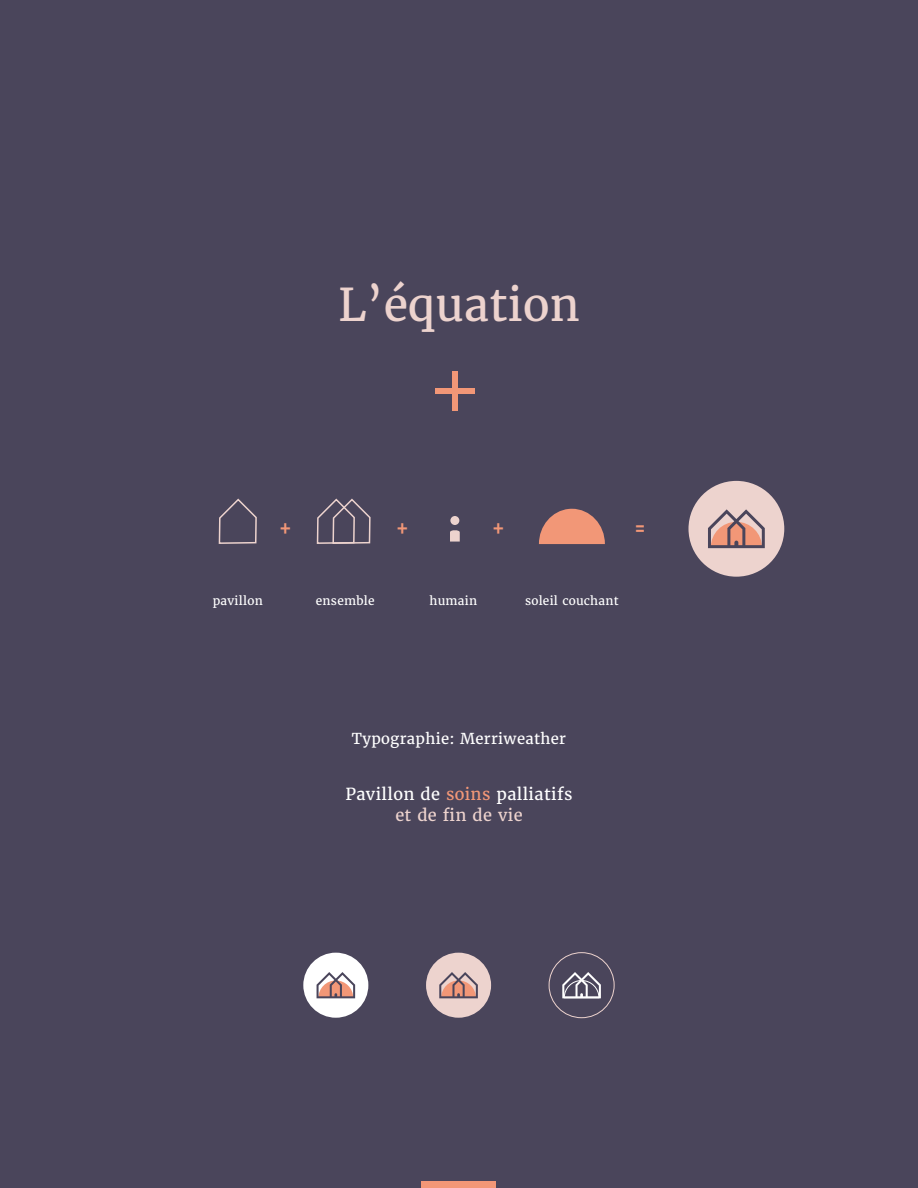
<style>
.page{position:relative;width:918px;height:1188px;background:#4a455b}
.page>*{position:absolute;margin:0;border:0;box-sizing:border-box;transform-origin:0 0}
.t1{font:45px "Merriweather";color:#edd3ce}
.t2{font:25.5px "Oswald";color:#f29777}
.t3{font:16.5px/21px "Merriweather";letter-spacing:.02em;color:#fff;text-align:center}
.t4{font:15px "Merriweather";letter-spacing:.02em;color:#fff}
.t5{font:12px "Merriweather";letter-spacing:.02em;color:#fff}
.s1{color:#f29777}
.s2{color:#edd3ce}
</style>
<div class="page">
<div style="left:422px;top:1182px;width:74px;height:6px;background:#f29777"></div>
<div style="left:435px;top:388px;width:40px;height:6px;background:#f29777"></div>
<div style="left:452px;top:371px;width:6px;height:39px;background:#f29777"></div>
<div style="left:426px;top:953px;width:65px;height:65px;background:#edd3ce;border-radius:50%"></div>
<svg style="left:439px;top:972px;width:39px;height:26px"></svg>
<div style="left:688px;top:481px;width:96px;height:96px;background:#edd3ce;border-radius:50%"></div>
<svg style="left:708px;top:509px;width:57px;height:39px"></svg>
<div style="left:303px;top:953px;width:65px;height:65px;background:#fff;border-radius:50%"></div>
<svg style="left:317px;top:972px;width:38px;height:26px"></svg>
<div style="left:549px;top:952px;width:65px;height:66px;border:1px solid #edd3ce;border-radius:50%"></div>
<svg style="left:562px;top:972px;width:39px;height:26px"></svg>
<svg style="left:450px;top:530px;width:10px;height:12px"></svg>
<div style="left:450px;top:516px;width:9px;height:9px;background:#edd3ce;border-radius:50%"></div>
<svg style="left:539px;top:509px;width:66px;height:35px"></svg>
<svg style="left:218px;top:498px;width:39px;height:46px"></svg>
<svg style="left:316px;top:498px;width:55px;height:46px"></svg>
<h1 class="t1" style="left:338px;top:276px;width:243px">L’équation</h1>
<h2 class="t2" style="left:280px;top:506px;width:12px">+</h2>
<h2 class="t2" style="left:397px;top:506px;width:12px">+</h2>
<h2 class="t2" style="left:493px;top:506px;width:12px">+</h2>
<h2 class="t2" style="left:635px;top:506px;width:12px">=</h2>
<p class="t5" style="left:213px;top:593px;width:52px">pavillon</p>
<p class="t5" style="left:316px;top:593px;width:60px">ensemble</p>
<p class="t5" style="left:429px;top:593px;width:49px">humain</p>
<p class="t5" style="left:525px;top:593px;width:95px">soleil couchant</p>
<p class="t4" style="left:352px;top:729px;width:216px">Typographie: Merriweather</p>
<p class="t3" style="left:345px;top:784px;width:229px">Pavillon de <span class="s1">soins</span> palliatifs <span class="s2">et de fin de vie</span></p>
</div>
